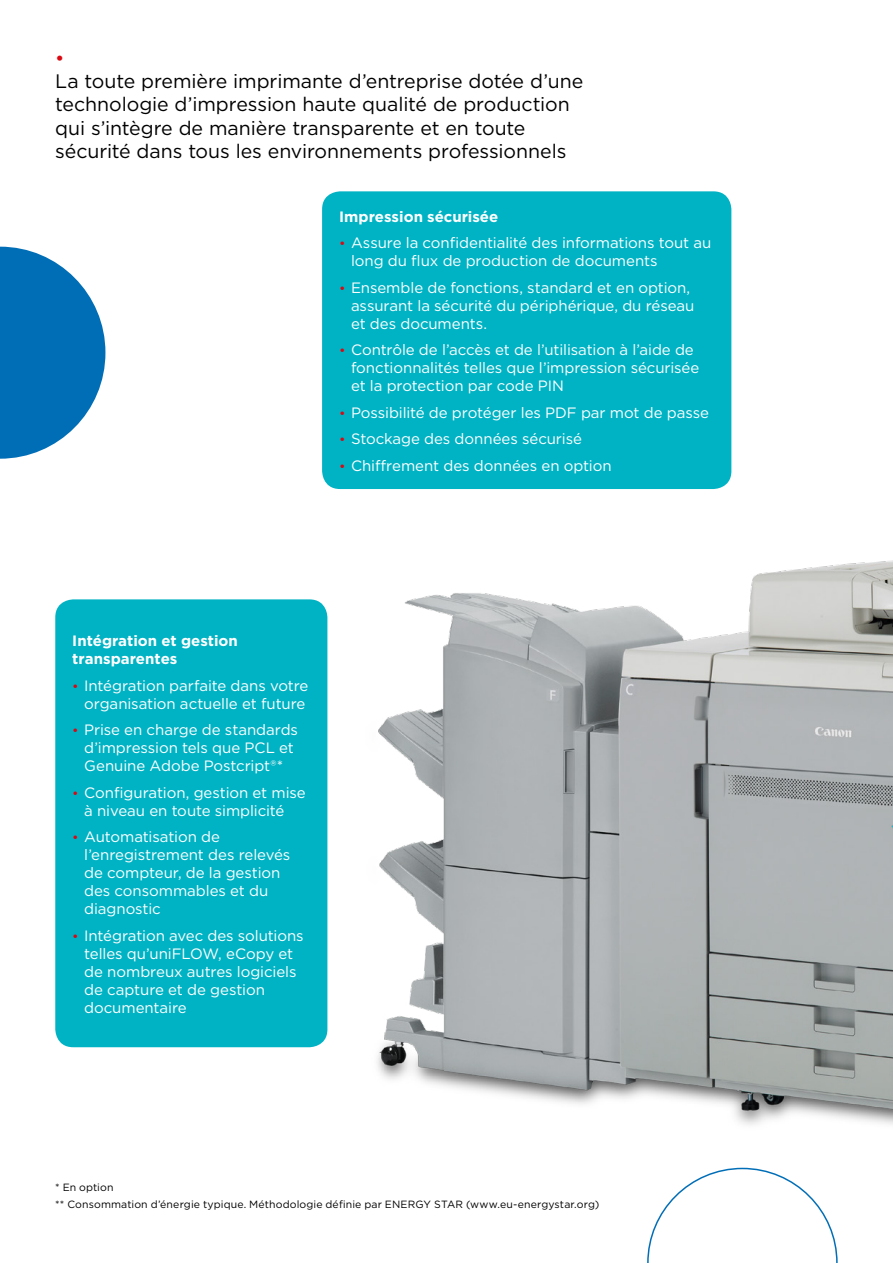
<style>
.page{position:relative;width:893px;height:1263px;background:#fff}
.page>*{position:absolute;margin:0;border:0;box-sizing:border-box;transform-origin:0 0}
.t1{font:19.5px/23.4px "Gotham";letter-spacing:-.005em;color:#000}
.t2{font:19.5px "Gotham";color:#db0812}
.t3{font:15px/18px "Gotham";letter-spacing:-.005em;color:#fff}
.t4{font:700 15px/18px "Gotham";color:#fff}
.t5{font:10.5px/17.7px "Gotham";letter-spacing:.01em;color:#000}
.s1{font-size:13.5px;color:#db0812}
</style>
<div class="page">
<svg style="left:0;top:247px;width:105px;height:212px"></svg>
<svg style="left:647px;top:1182px;width:191px;height:81px"></svg>
<div style="left:55px;top:599px;width:272px;height:448px;background:#00b3c4;border-radius:18px"></div>
<div style="left:322px;top:191px;width:409px;height:298px;background:#00b3c4;border-radius:18px"></div>
<img style="left:377px;top:469px;width:516px;height:713px">
<h1 class="t2" style="left:55px;top:45px;width:11px">•</h1>
<h1 class="t1" style="left:55px;top:69px;width:529px">La toute première imprimante d’entreprise dotée d’une technologie d’impression haute qualité de production qui s’intègre de manière transparente et en toute sécurité dans tous les environnements professionnels</h1>
<p class="t4" style="left:339px;top:207px;width:161px">Impression sécurisée</p>
<p class="t3" style="left:351px;top:234px;width:362px;text-indent:-12px"><span class="s1">•</span> Assure la confidentialité des informations tout au long du flux de production de documents</p>
<p class="t3" style="left:351px;top:278px;width:345px;text-indent:-12px"><span class="s1">•</span> Ensemble de fonctions, standard et en option, assurant la sécurité du périphérique, du réseau et des documents.</p>
<p class="t3" style="left:351px;top:341px;width:350px;text-indent:-12px"><span class="s1">•</span> Contrôle de l’accès et de l’utilisation à l’aide de fonctionnalités telles que l’impression sécurisée et la protection par code PIN</p>
<p class="t3" style="left:339px;top:403px;width:371px"><span class="s1">•</span> Possibilité de protéger les PDF par mot de passe</p>
<p class="t3" style="left:339px;top:430px;width:244px"><span class="s1">•</span> Stockage des données sécurisé</p>
<p class="t3" style="left:339px;top:456px;width:274px"><span class="s1">•</span> Chiffrement des données en option</p>
<p class="t4" style="left:72px;top:632px;width:167px">Intégration et gestion transparentes</p>
<p class="t3" style="left:72px;top:676px;width:238px;text-align:center"><span class="s1">•</span> Intégration parfaite dans votre organisation actuelle et future</p>
<p class="t3" style="left:72px;top:720px;width:227px;text-align:center"><span class="s1">•</span> Prise en charge de standards d’impression tels que PCL et<br>Genuine Adobe Postcript®*</p>
<p class="t3" style="left:84px;top:783px;width:223px;text-indent:-12px"><span class="s1">•</span> Configuration, gestion et mise à niveau en toute simplicité</p>
<p class="t3" style="left:84px;top:827px;width:208px;text-indent:-12px"><span class="s1">•</span> Automatisation de l’enregistrement des relevés de compteur, de la gestion des consommables et du diagnostic</p>
<p class="t3" style="left:84px;top:926px;width:221px;text-indent:-12px"><span class="s1">•</span> Intégration avec des solutions telles qu’uniFLOW, eCopy et de nombreux autres logiciels de capture et de gestion documentaire</p>
<p class="t5" style="left:55px;top:1178px;width:546px">* En option<br>** Consommation d’énergie typique. Méthodologie définie par ENERGY STAR (www.eu-energystar.org)</p>
</div>
